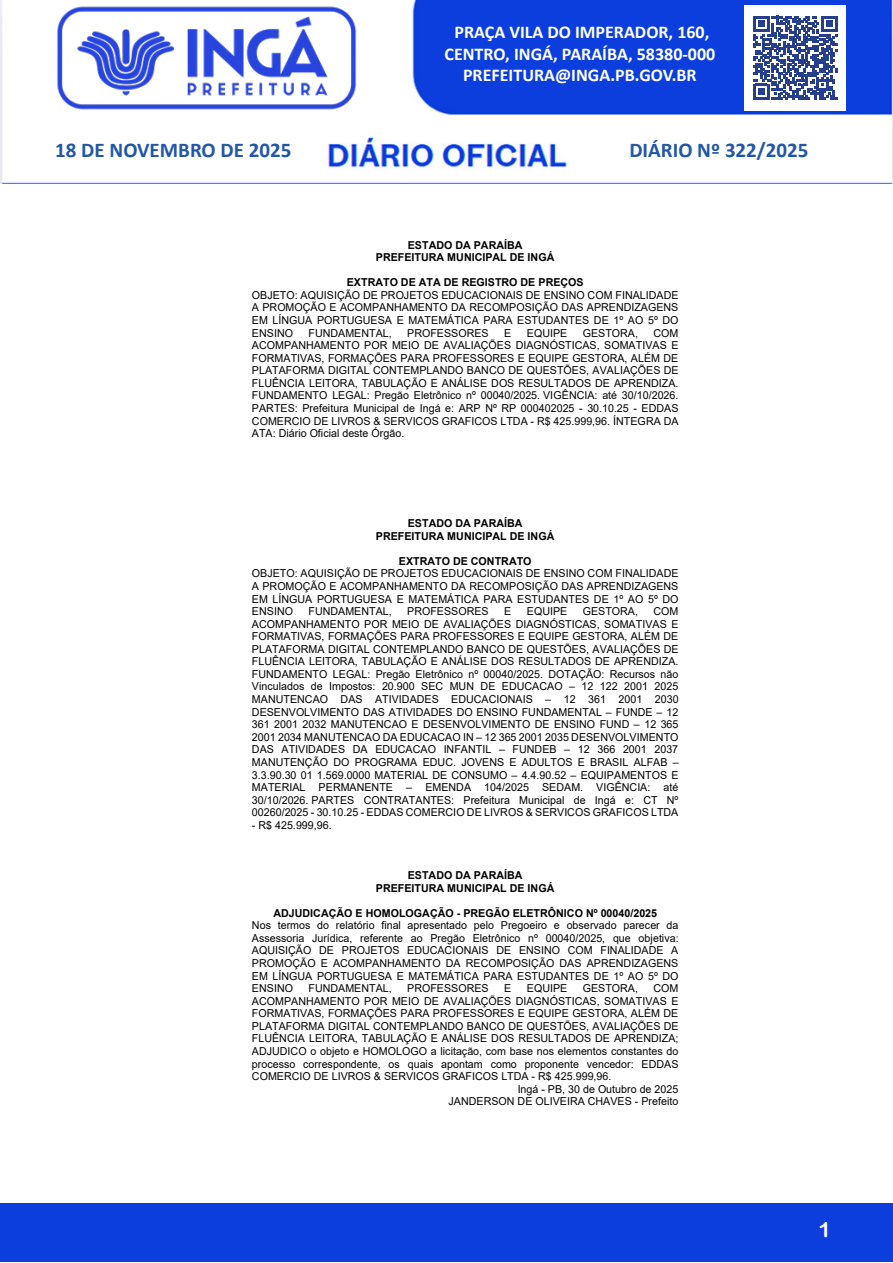
<style>
.page{position:relative;width:893px;height:1263px;background:#fff}
.page>*{position:absolute;margin:0;border:0;box-sizing:border-box;transform-origin:0 0}
.t1{font:700 21px "Calibri";color:#2257a7}
.t2{font:21px "Arial Rounded MT Bold";color:#fff}
.t3{font:700 18px/21.6px "Calibri";color:#fff;text-align:center}
.t4{font:10.95px/12.6px "Arial";color:#000}
.t5{font:700 10.95px/12.6px "Arial";color:#000;text-align:center}
.s1{font-weight:700}
</style>
<div class="page">
<img style="left:0;top:0;width:892px;height:184px">
<img style="left:56px;top:4px;width:300px;height:108px">
<div style="left:744px;top:5px;width:102px;height:106px;background:#fff"></div>
<svg style="left:753px;top:16px;width:84px;height:84px"></svg>
<div style="left:0;top:1204px;width:893px;height:58px;background:#0b3edd"></div>
<h1 class="t1" style="left:55px;top:135px;width:238px">18 DE NOVEMBRO DE 2025</h1>
<h2 class="t3" style="left:444px;top:21px;width:272px">PRAÇA VILA DO IMPERADOR, 160,<br>CENTRO, INGÁ, PARAÍBA, 58380-000<br>PREFEITURA@INGA.PB.GOV.BR</h2>
<h1 class="t1" style="left:629px;top:135px;width:181px">DIÁRIO Nº 322/2025</h1>
<p class="t5" style="left:376px;top:238px;width:180px">ESTADO DA PARAÍBA<br>PREFEITURA MUNICIPAL DE INGÁ</p>
<p class="t4" style="left:252px;top:276px;width:428px;text-indent:95px"><span class="s1">EXTRATO DE ATA DE REGISTRO DE PREÇOS<br></span>OBJETO: AQUISIÇÃO DE PROJETOS EDUCACIONAIS DE ENSINO COM FINALIDADE A PROMOÇÃO E ACOMPANHAMENTO DA RECOMPOSIÇÃO DAS APRENDIZAGENS EM LÍNGUA PORTUGUESA E MATEMÁTICA PARA ESTUDANTES DE 1º AO 5º DO ENSINO</p>
<p class="t4" style="left:252px;top:326px;width:428px;text-align:justify;text-indent:402px">COM ACOMPANHAMENTO POR MEIO DE AVALIAÇÕES DIAGNÓSTICAS, SOMATIVAS E FORMATIVAS, FORMAÇÕES PARA PROFESSORES E EQUIPE GESTORA, ALÉM DE PLATAFORMA DIGITAL CONTEMPLANDO BANCO DE QUESTÕES, AVALIAÇÕES DE FLUÊNCIA LEITORA, TABULAÇÃO E ANÁLISE DOS RESULTADOS DE APRENDIZA.<br>FUNDAMENTO LEGAL: Pregão Eletrônico nº 00040/2025. VIGÊNCIA: até 30/10/2026.<br>PARTES: Prefeitura Municipal de Ingá e: ARP Nº RP 000402025 - 30.10.25 - EDDAS COMERCIO DE LIVROS &amp; SERVICOS GRAFICOS LTDA - R$ 425.999,96. ÍNTEGRA DA ATA: Diário Oficial deste Órgão.</p>
<p class="t4" style="left:308px;top:326px;width:85px">FUNDAMENTAL,</p>
<p class="t4" style="left:407px;top:326px;width:83px">PROFESSORES</p>
<p class="t4" style="left:504px;top:326px;width:9px">E</p>
<p class="t4" style="left:527px;top:326px;width:42px">EQUIPE</p>
<p class="t4" style="left:583px;top:326px;width:57px">GESTORA,</p>
<p class="t5" style="left:376px;top:517px;width:180px">ESTADO DA PARAÍBA<br>PREFEITURA MUNICIPAL DE INGÁ</p>
<p class="t4" style="left:252px;top:555px;width:428px;text-indent:147px"><span class="s1">EXTRATO DE CONTRATO<br></span>OBJETO: AQUISIÇÃO DE PROJETOS EDUCACIONAIS DE ENSINO COM FINALIDADE A PROMOÇÃO E ACOMPANHAMENTO DA RECOMPOSIÇÃO DAS APRENDIZAGENS EM LÍNGUA PORTUGUESA E MATEMÁTICA PARA ESTUDANTES DE 1º AO 5º DO ENSINO</p>
<p class="t4" style="left:252px;top:605px;width:428px;text-align:justify;text-indent:402px">COM ACOMPANHAMENTO POR MEIO DE AVALIAÇÕES DIAGNÓSTICAS, SOMATIVAS E FORMATIVAS, FORMAÇÕES PARA PROFESSORES E EQUIPE GESTORA, ALÉM DE PLATAFORMA DIGITAL CONTEMPLANDO BANCO DE QUESTÕES, AVALIAÇÕES DE FLUÊNCIA LEITORA, TABULAÇÃO E ANÁLISE DOS RESULTADOS DE APRENDIZA.<br>FUNDAMENTO LEGAL: Pregão Eletrônico nº 00040/2025. DOTAÇÃO: Recursos não Vinculados de Impostos: 20.900 SEC MUN DE EDUCACAO – 12 122 2001 2025<br>MANUTENCAO DAS ATIVIDADES EDUCACIONAIS – 12 361 2001 2030<br>DESENVOLVIMENTO DAS ATIVIDADES DO ENSINO FUNDAMENTAL – FUNDE – 12<br>361 2001 2032 MANUTENCAO E DESENVOLVIMENTO DE ENSINO FUND – 12 365<br>2001 2034 MANUTENCAO DA EDUCACAO IN – 12 365 2001 2035 DESENVOLVIMENTO DAS ATIVIDADES DA EDUCACAO INFANTIL – FUNDEB – 12 366 2001 2037<br>MANUTENÇÃO DO PROGRAMA EDUC. JOVENS E ADULTOS E BRASIL ALFAB – 3.3.90.30 01 1.569.0000 MATERIAL DE CONSUMO – 4.4.90.52 – EQUIPAMENTOS E MATERIAL PERMANENTE – EMENDA 104/2025 SEDAM. VIGÊNCIA: até 30/10/2026. PARTES CONTRATANTES: Prefeitura Municipal de Ingá e: CT Nº 00260/2025 - 30.10.25 - EDDAS COMERCIO DE LIVROS &amp; SERVICOS GRAFICOS LTDA</p>
<p class="t4" style="left:252px;top:818px;width:81px">- R$ 425.999,96.</p>
<p class="t5" style="left:376px;top:869px;width:180px">ESTADO DA PARAÍBA<br>PREFEITURA MUNICIPAL DE INGÁ</p>
<p class="t4" style="left:252px;top:906px;width:428px;text-indent:21px"><span class="s1">ADJUDICAÇÃO E HOMOLOGAÇÃO - PREGÃO ELETRÔNICO Nº 00040/2025<br></span>Nos termos do relatório final apresentado pelo Pregoeiro e observado parecer da Assessoria Jurídica, referente ao Pregão Eletrônico nº 00040/2025, que objetiva:<br>AQUISIÇÃO DE PROJETOS EDUCACIONAIS DE ENSINO COM FINALIDADE A PROMOÇÃO E ACOMPANHAMENTO DA RECOMPOSIÇÃO DAS APRENDIZAGENS EM LÍNGUA PORTUGUESA E MATEMÁTICA PARA ESTUDANTES DE 1º AO 5º DO ENSINO</p>
<p class="t4" style="left:308px;top:605px;width:85px">FUNDAMENTAL,</p>
<p class="t4" style="left:407px;top:605px;width:83px">PROFESSORES</p>
<p class="t4" style="left:504px;top:605px;width:9px">E</p>
<p class="t4" style="left:527px;top:605px;width:42px">EQUIPE</p>
<p class="t4" style="left:583px;top:605px;width:57px">GESTORA,</p>
<p class="t4" style="left:308px;top:982px;width:85px">FUNDAMENTAL,</p>
<p class="t4" style="left:407px;top:982px;width:83px">PROFESSORES</p>
<p class="t4" style="left:504px;top:982px;width:9px">E</p>
<p class="t4" style="left:527px;top:982px;width:42px">EQUIPE</p>
<p class="t4" style="left:583px;top:982px;width:57px">GESTORA,</p>
<p class="t4" style="left:654px;top:982px;width:26px">COM</p>
<p class="t4" style="left:252px;top:994px;width:428px">ACOMPANHAMENTO POR MEIO DE AVALIAÇÕES DIAGNÓSTICAS, SOMATIVAS E</p>
<p class="t4" style="left:252px;top:1007px;width:428px">FORMATIVAS, FORMAÇÕES PARA PROFESSORES E EQUIPE GESTORA, ALÉM DE</p>
<p class="t4" style="left:252px;top:1020px;width:428px">PLATAFORMA DIGITAL CONTEMPLANDO BANCO DE QUESTÕES, AVALIAÇÕES DE</p>
<p class="t4" style="left:252px;top:1032px;width:428px">FLUÊNCIA LEITORA, TABULAÇÃO E ANÁLISE DOS RESULTADOS DE APRENDIZA;</p>
<p class="t4" style="left:252px;top:1045px;width:428px">ADJUDICO o objeto e HOMOLOGO a licitação, com base nos elementos constantes do</p>
<p class="t4" style="left:252px;top:1057px;width:428px">processo correspondente, os quais apontam como proponente vencedor: EDDAS</p>
<p class="t4" style="left:252px;top:1070px;width:361px">COMERCIO DE LIVROS &amp; SERVICOS GRAFICOS LTDA - R$ 425.999,96.</p>
<p class="t4" style="left:518px;top:1082px;width:162px">Ingá - PB, 30 de Outubro de 2025</p>
<p class="t4" style="left:449px;top:1095px;width:231px">JANDERSON DE OLIVEIRA CHAVES - Prefeito</p>
<h1 class="t2" style="left:819px;top:1217px;width:14px">1</h1>
</div>
